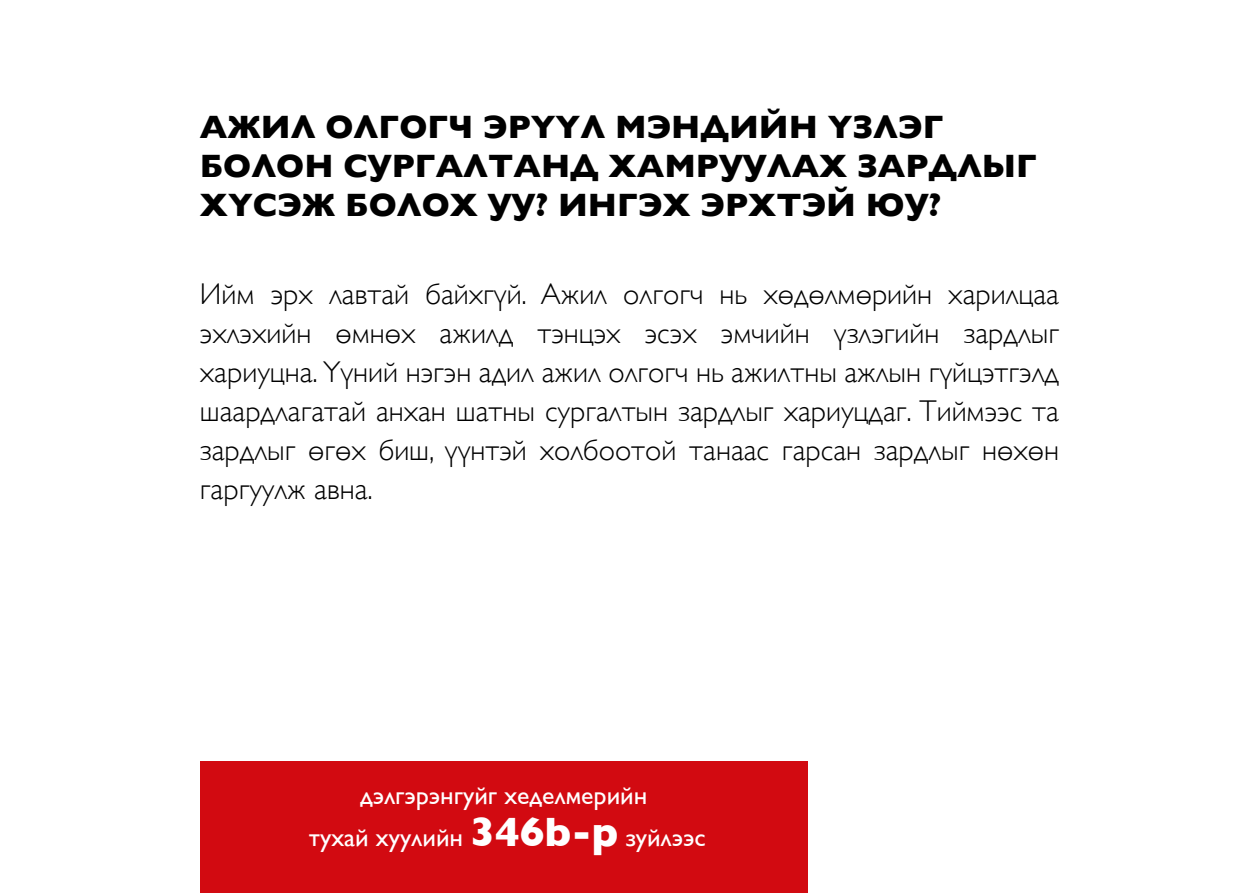
<style>
.page{position:relative;width:1259px;height:893px;background:#fff}
.page>*{position:absolute;margin:0;border:0;box-sizing:border-box;transform-origin:0 0}
.t1{font:700 33px/39px "Gill Sans";color:#000}
.t2{font:300 30px/39px "Gill Sans";color:#000;text-align:justify}
.t3{font:25.8px/41.7px "Gill Sans";color:#fff;text-align:center}
.s1{font-weight:700;font-size:41.7px}
</style>
<div class="page">
<div style="left:200px;top:761px;width:607px;height:132px;background:#d20a11"></div>
<p class="t1" style="left:200px;top:107px;width:839px">АЖИЛ ОЛГОГЧ ЭРҮҮЛ МЭНДИЙН ҮЗЛЭГ<br>БОЛОН СУРГАЛТАНД ХАМРУУЛАХ ЗАРДЛЫГ<br>ХҮСЭЖ БОЛОХ УУ? ИНГЭХ ЭРХТЭЙ ЮУ?</p>
<p class="t2" style="left:200px;top:273px;width:860px">Ийм эрх лавтай байхгүй. Ажил олгогч нь хөдөлмөрийн харилцаа эхлэхийн өмнөх ажилд тэнцэх эсэх эмчийн үзлэгийн зардлыг хариуцна. Үүний нэгэн адил ажил олгогч нь ажилтны ажлын гүйцэтгэлд шаардлагатай анхан шатны сургалтын зардлыг хариуцдаг. Тиймээс та зардлыг өгөх биш, үүнтэй холбоотой танаас гарсан зардлыг нөхөн гаргуулж авна.</p>
<p class="t3" style="left:309px;top:775px;width:398px">дэлгэрэнгуйг хеделмерийн<br>тухай хуулийн <span class="s1">346b-р</span> зуйлээс</p>
</div>
